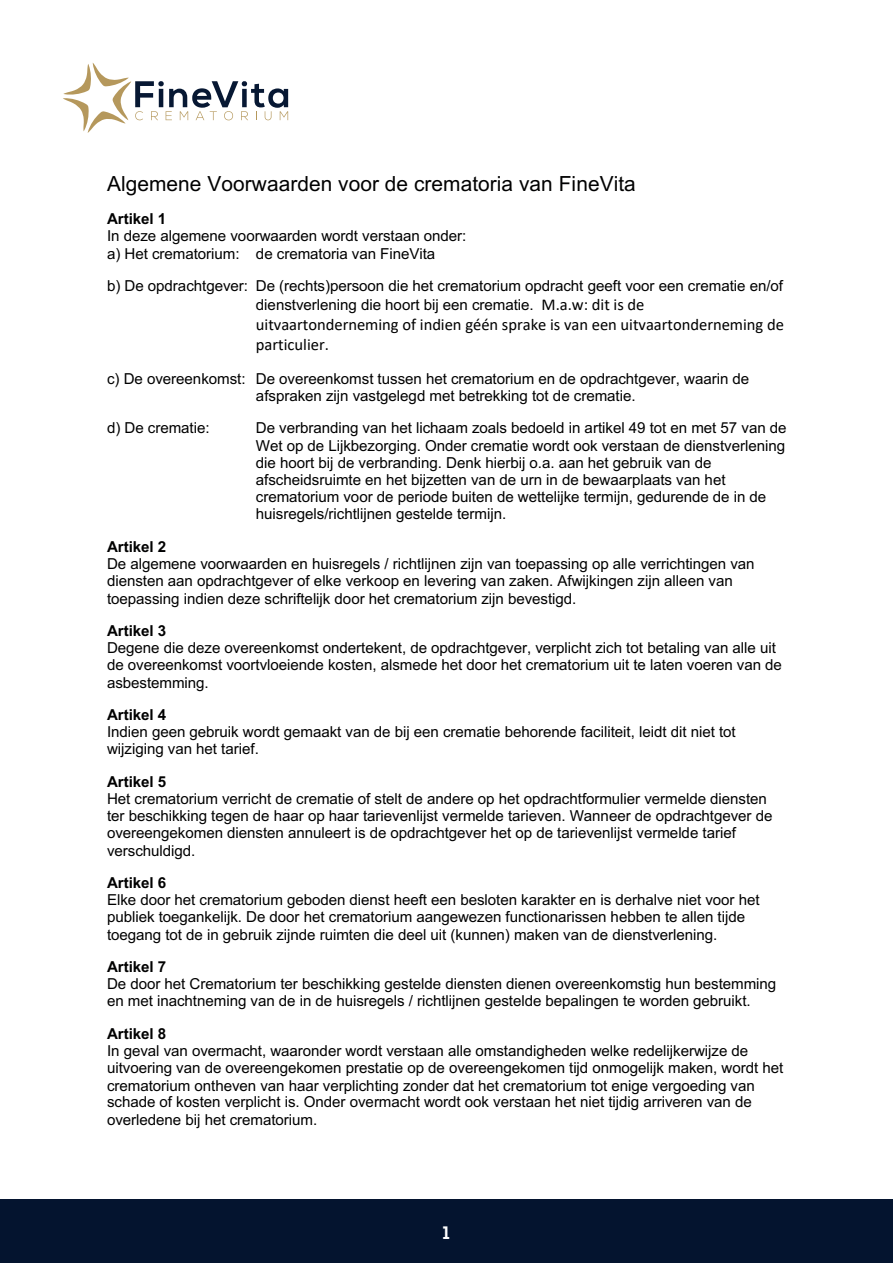
<style>
.page{position:relative;width:893px;height:1263px;background:#fff}
.page>*{position:absolute;margin:0;border:0;box-sizing:border-box;transform-origin:0 0}
.t1{font:20.85px "Arial";letter-spacing:.005em;color:#000001}
.t2{font:700 18px "Nexa";color:#fff}
.t3{font:16.5px/20.1px "Calibri";color:#000001}
.t4{font:15.15px/17.2px "Arial";letter-spacing:-.005em;color:#000001}
.t5{font:700 15.15px "Arial";letter-spacing:-.005em;color:#000001}
.s1{font-family:"Calibri";font-size:16.5px}
</style>
<div class="page">
<svg style="left:63px;top:63px;width:225px;height:70px"></svg>
<div style="left:0;top:1199px;width:893px;height:64px;background:#04142f"></div>
<h1 class="t1" style="left:107px;top:169px;width:530px">Algemene Voorwaarden voor de crematoria van FineVita</h1>
<p class="t5" style="left:107px;top:208px;width:61px">Artikel 1</p>
<p class="t4" style="left:107px;top:227px;width:361px">In deze algemene voorwaarden wordt verstaan onder: a) Het crematorium: de crematoria van FineVita</p>
<p class="t4" style="left:256px;top:276px;width:529px;line-height:19px;text-indent:-149px">b) De opdrachtgever: De (rechts)persoon die het crematorium opdracht geeft voor een crematie en/of dienstverlening die hoort bij een crematie. <span class="s1">M.a.w: dit is de</span></p>
<p class="t3" style="left:256px;top:314px;width:529px">uitvaartonderneming of indien géén sprake is van een uitvaartonderneming de particulier.</p>
<p class="t4" style="left:256px;top:370px;width:495px;text-indent:-149px">c) De overeenkomst: De overeenkomst tussen het crematorium en de opdrachtgever, waarin de afspraken zijn vastgelegd met betrekking tot de crematie.</p>
<p class="t4" style="left:107px;top:419px;width:104px">d) De crematie:</p>
<p class="t4" style="left:256px;top:419px;width:532px">De verbranding van het lichaam zoals bedoeld in artikel 49 tot en met 57 van de Wet op de Lijkbezorging. Onder crematie wordt ook verstaan de dienstverlening die hoort bij de verbranding. Denk hierbij o.a. aan het gebruik van de afscheidsruimte en het bijzetten van de urn in de bewaarplaats van het crematorium voor de periode buiten de wettelijke termijn, gedurende de in de huisregels/richtlijnen gestelde termijn.</p>
<p class="t5" style="left:107px;top:536px;width:61px">Artikel 2</p>
<p class="t4" style="left:107px;top:555px;width:649px">De algemene voorwaarden en huisregels / richtlijnen zijn van toepassing op alle verrichtingen van diensten aan opdrachtgever of elke verkoop en levering van zaken. Afwijkingen zijn alleen van toepassing indien deze schriftelijk door het crematorium zijn bevestigd.</p>
<p class="t5" style="left:107px;top:620px;width:61px">Artikel 3</p>
<p class="t4" style="left:107px;top:639px;width:676px">Degene die deze overeenkomst ondertekent, de opdrachtgever, verplicht zich tot betaling van alle uit de overeenkomst voortvloeiende kosten, alsmede het door het crematorium uit te laten voeren van de asbestemming.</p>
<p class="t5" style="left:107px;top:704px;width:61px">Artikel 4</p>
<p class="t4" style="left:107px;top:723px;width:630px">Indien geen gebruik wordt gemaakt van de bij een crematie behorende faciliteit, leidt dit niet tot wijziging van het tarief.</p>
<p class="t5" style="left:107px;top:770px;width:61px">Artikel 5</p>
<p class="t4" style="left:107px;top:790px;width:667px">Het crematorium verricht de crematie of stelt de andere op het opdrachtformulier vermelde diensten ter beschikking tegen de haar op haar tarievenlijst vermelde tarieven. Wanneer de opdrachtgever de overeengekomen diensten annuleert is de opdrachtgever het op de tarievenlijst vermelde tarief verschuldigd.</p>
<p class="t5" style="left:107px;top:872px;width:61px">Artikel 6</p>
<p class="t4" style="left:107px;top:891px;width:654px">Elke door het crematorium geboden dienst heeft een besloten karakter en is derhalve niet voor het publiek toegankelijk. De door het crematorium aangewezen functionarissen hebben te allen tijde toegang tot de in gebruik zijnde ruimten die deel uit (kunnen) maken van de dienstverlening.</p>
<p class="t5" style="left:107px;top:956px;width:61px">Artikel 7</p>
<p class="t4" style="left:107px;top:975px;width:671px">De door het Crematorium ter beschikking gestelde diensten dienen overeenkomstig hun bestemming en met inachtneming van de in de huisregels / richtlijnen gestelde bepalingen te worden gebruikt.</p>
<p class="t5" style="left:107px;top:1023px;width:61px">Artikel 8</p>
<p class="t4" style="left:107px;top:1042px;width:678px">In geval van overmacht, waaronder wordt verstaan alle omstandigheden welke redelijkerwijze de uitvoering van de overeengekomen prestatie op de overeengekomen tijd onmogelijk maken, wordt het crematorium ontheven van haar verplichting zonder dat het crematorium tot enige vergoeding van schade of kosten verplicht is. Onder overmacht wordt ook verstaan het niet tijdig arriveren van de overledene bij het crematorium.</p>
<p class="t2" style="left:443px;top:1222px;width:8px">1</p>
</div>
